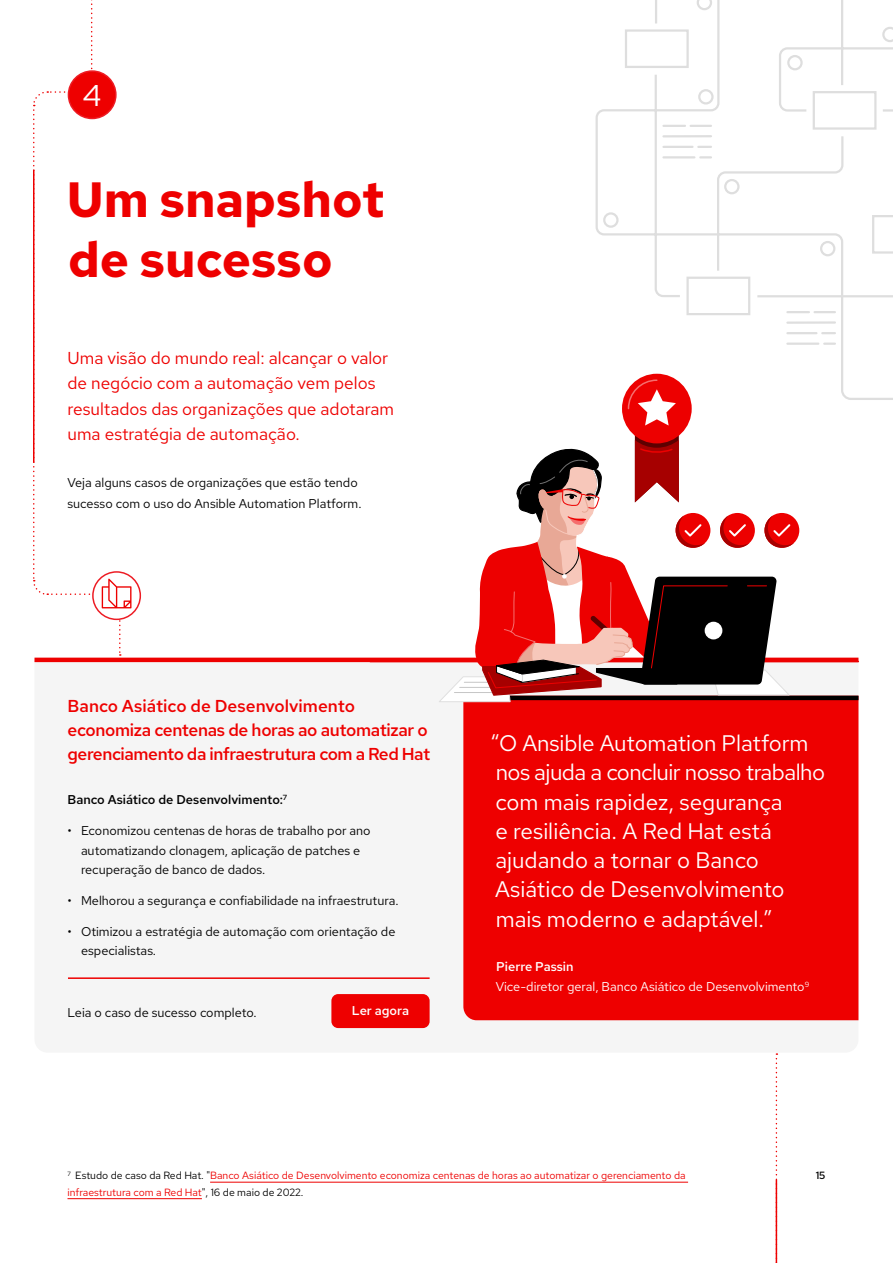
<style>
.page{position:relative;width:893px;height:1263px;background:#fff}
.page>*{position:absolute;margin:0;border:0;box-sizing:border-box;transform-origin:0 0}
.t1{font:700 49.5px/60px "Red Hat Text";color:#e00}
.t2{font:30px "Red Hat Display";color:#fff}
.t3{font:22.5px/29.2px "Red Hat Text";color:#fff}
.t4{font:17.25px/25.5px "Red Hat Text";color:#e00}
.t5{font:500 17.25px/24px "Red Hat Text";letter-spacing:-.02em;color:#e00}
.t6{font:12.75px/19.5px "Red Hat Text";color:#000}
.t7{font:12.75px/20.2px "Red Hat Text";color:#fff}
.t8{font:500 12.75px "Red Hat Text";color:#000}
.t9{font:500 12.75px "Red Hat Text";color:#fff}
.t10{font:10.5px/16.5px "Red Hat Text";color:#e00}
.t11{font:500 10.5px "Red Hat Text";color:#000}
.s1{font-weight:500}
.s2{color:#000}
</style>
<div class="page">
<div style="left:463px;top:700px;width:395px;height:320px;background:#e00"></div>
<svg style="left:595px;top:0;width:298px;height:400px"></svg>
<svg style="left:824px;top:343px;width:11px;height:2px"></svg>
<hr style="left:787px;top:343px;width:31px;height:2px;background:#dedede">
<svg style="left:822px;top:332px;width:13px;height:2px"></svg>
<hr style="left:787px;top:332px;width:29px;height:2px;background:#dedede">
<hr style="left:787px;top:321px;width:48px;height:3px;background:#dedede">
<hr style="left:814px;top:311px;width:21px;height:2px;background:#dedede">
<hr style="left:787px;top:311px;width:22px;height:2px;background:#dedede">
<svg style="left:700px;top:156px;width:11px;height:2px"></svg>
<hr style="left:663px;top:156px;width:31px;height:2px;background:#dedede">
<svg style="left:698px;top:146px;width:13px;height:2px"></svg>
<hr style="left:663px;top:146px;width:29px;height:2px;background:#dedede">
<hr style="left:663px;top:135px;width:48px;height:2px;background:#dedede">
<hr style="left:691px;top:125px;width:20px;height:2px;background:#dedede">
<hr style="left:663px;top:125px;width:22px;height:2px;background:#dedede">
<hr style="left:892px;top:260px;width:1px;height:37px;background:#dedede">
<hr style="left:757px;top:295px;width:136px;height:2px;background:#dedede">
<svg style="left:93px;top:572px;width:47px;height:47px"></svg>
<svg style="left:33px;top:0;width:98px;height:656px"></svg>
<hr style="left:34px;top:658px;width:824px;height:4px;background:#e00">
<hr style="left:463px;top:696px;width:395px;height:4px;background:#000">
<svg style="left:776px;top:1053px;width:1px;height:127px"></svg>
<div style="left:764px;top:513px;width:35px;height:35px;background:#ed0000;border-radius:50%"></div>
<div style="left:622px;top:374px;width:70px;height:69px;background:#ed0000;border-radius:50%"></div>
<svg style="left:437px;top:379px;width:357px;height:324px"></svg>
<div style="left:705px;top:622px;width:17px;height:17px;background:#fff;border-radius:50%"></div>
<hr style="left:776px;top:1180px;width:1px;height:83px;background:#e00">
<hr style="left:33px;top:170px;width:1px;height:293px;background:#e00">
<hr style="left:210px;top:1182px;width:478px;height:1px;background:#e00">
<hr style="left:68px;top:1198px;width:134px;height:1px;background:#e00">
<hr style="left:68px;top:977px;width:362px;height:2px;background:#e00">
<div style="left:331px;top:994px;width:99px;height:34px;background:#e00;border-radius:7px"></div>
<div style="left:68px;top:71px;width:48px;height:47px;background:#e00;border-radius:50%"></div>
<div style="left:68px;top:70px;width:49px;height:49px;border:2px solid #ed1c24;border-radius:50%"></div>
<h2 class="t2" style="left:83px;top:76px;width:20px">4</h2>
<h1 class="t1" style="left:67px;top:170px;width:319px">Um snapshot de sucesso</h1>
<h3 class="t4" style="left:68px;top:345px;width:328px">Uma visão do mundo real: alcançar o valor de negócio com a automação vem pelos resultados das organizações que adotaram uma estratégia de automação.</h3>
<p class="t6" style="left:68px;top:471px;width:296px;line-height:21px">Veja alguns casos de organizações que estão tendo sucesso com o uso do Ansible Automation Platform.</p>
<h3 class="t5" style="left:68px;top:693px;width:364px">Banco Asiático de Desenvolvimento economiza centenas de horas ao automatizar o gerenciamento da infraestrutura com a Red Hat</h3>
<p class="t8" style="left:68px;top:791px;width:221px">Banco Asiático de Desenvolvimento:<sup>7</sup></p>
<p class="t6" style="left:81px;top:821px;width:291px;text-indent:-14px">• Economizou centenas de horas de trabalho por ano automatizando clonagem, aplicação de patches e recuperação de banco de dados.</p>
<p class="t6" style="left:68px;top:891px;width:333px">• Melhorou a segurança e confiabilidade na infraestrutura.</p>
<p class="t6" style="left:81px;top:921px;width:316px;text-indent:-14px">• Otimizou a estratégia de automação com orientação de especialistas.</p>
<p class="t6" style="left:68px;top:1002px;width:191px">Leia o caso de sucesso completo.</p>
<p class="t9" style="left:352px;top:1002px;width:59px">Ler agora</p>
<h3 class="t3" style="left:490px;top:728px;width:336px">“O Ansible Automation Platform nos ajuda a concluir nosso trabalho com mais rapidez, segurança<br>e resiliência. A Red Hat está ajudando a tornar o Banco<br>Asiático de Desenvolvimento mais moderno e adaptável.”</h3>
<p class="t7" style="left:496px;top:956px;width:315px"><span class="s1">Pierre Passin<br></span>Vice-diretor geral, Banco Asiático de Desenvolvimento<sup>9</sup></p>
<p class="t10" style="left:67px;top:1167px;width:620px"><sup>7</sup> <span class="s2">Estudo de caso da Red Hat. "</span>Banco Asiático de Desenvolvimento economiza centenas de horas ao automatizar o gerenciamento da infraestrutura com a Red Hat<span class="s2">", 16 de maio de 2022.</span></p>
<p class="t11" style="left:816px;top:1168px;width:11px">15</p>
</div>
